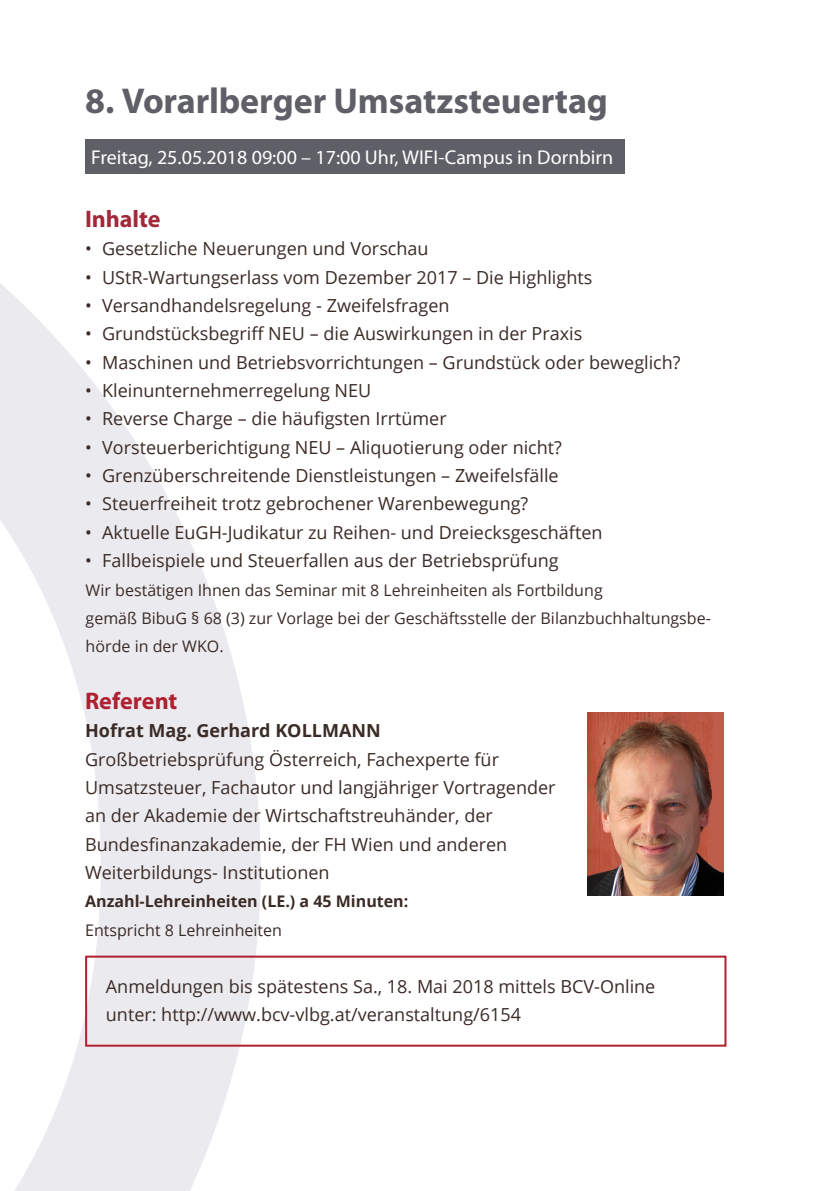
<style>
.page{position:relative;width:840px;height:1191px;background:#fff}
.page>*{position:absolute;margin:0;border:0;box-sizing:border-box;transform-origin:0 0}
.t1{font:700 36px "Myriad Pro";letter-spacing:-.005em;color:#5f5f67}
.blocks{font:700 24px "Myriad Pro";color:#af2131}
.blocks-2{font:700 24px "Myriad Pro";letter-spacing:-.005em;color:#a12839}
.blocks_no_grid{font:20px "Myriad Pro";color:#fff}
.blocks-3{font:18px/28.4px "Open Sans";color:#3b2b26}
.blocks-4{font:700 18px "Open Sans";color:#3b2b26}
.block_small{font:16px/28.4px "Open Sans";color:#3b2b26}
.block_small-2{font:700 16px "Open Sans";color:#3b2b26}
</style>
<div class="page">
<svg style="left:0;top:139px;width:409px;height:1052px"></svg>
<svg style="left:0;top:348px;width:3px;height:843px"></svg>
<div style="left:85px;top:140px;width:539px;height:34px;background:#5f5f67"></div>
<div style="left:85px;top:955px;width:641px;height:91px;border:2px solid #af2131"></div>
<img style="left:587px;top:712px;width:136px;height:183px">
<p class="t1" style="left:85px;top:78px;width:524px">8. Vorarlberger Umsatzsteuertag</p>
<p class="blocks_no_grid" style="left:91px;top:145px;width:523px">Freitag, 25.05.2018 09:00 – 17:00 Uhr, WIFI-Campus in Dornbirn</p>
<p class="blocks-2" style="left:85px;top:203px;width:77px">Inhalte</p>
<p class="blocks-3" style="left:85px;top:234px;width:345px">• Gesetzliche Neuerungen und Vorschau</p>
<p class="blocks-3" style="left:85px;top:262px;width:508px">• UStR-Wartungserlass vom Dezember 2017 – Die Highlights</p>
<p class="blocks-3" style="left:85px;top:291px;width:366px">• Versandhandelsregelung - Zweifelsfragen</p>
<p class="blocks-3" style="left:85px;top:319px;width:498px">• Grundstücksbegriff NEU – die Auswirkungen in der Praxis</p>
<p class="blocks-3" style="left:85px;top:347px;width:596px">• Maschinen und Betriebsvorrichtungen – Grundstück oder beweglich?</p>
<p class="blocks-3" style="left:85px;top:376px;width:287px">• Kleinunternehmerregelung NEU</p>
<p class="blocks-3" style="left:85px;top:404px;width:363px">• Reverse Charge – die häufigsten Irrtümer</p>
<p class="blocks-3" style="left:85px;top:432px;width:478px">• Vorsteuerberichtigung NEU – Aliquotierung oder nicht?</p>
<p class="blocks-3" style="left:85px;top:461px;width:475px">• Grenzüberschreitende Dienstleistungen – Zweifelsfälle</p>
<p class="blocks-3" style="left:85px;top:489px;width:444px">• Steuerfreiheit trotz gebrochener Warenbewegung?</p>
<p class="blocks-3" style="left:85px;top:517px;width:518px">• Aktuelle EuGH-Judikatur zu Reihen- und Dreiecksgeschäften</p>
<p class="blocks-3" style="left:85px;top:546px;width:475px">• Fallbeispiele und Steuerfallen aus der Betriebsprüfung</p>
<p class="block_small" style="left:86px;top:575px;width:518px">Wir bestätigen Ihnen das Seminar mit 8 Lehreinheiten als Fortbildung</p>
<p class="block_small" style="left:86px;top:603px;width:626px">gemäß BibuG § 68 (3) zur Vorlage bei der Geschäftsstelle der Bilanzbuchhaltungsbe&shy;hörde in der WKO.</p>
<p class="blocks" style="left:85px;top:685px;width:94px">Referent</p>
<p class="blocks-4" style="left:85px;top:718px;width:297px">Hofrat Mag. Gerhard KOLLMANN</p>
<p class="blocks-3" style="left:85px;top:744px;width:415px">Großbetriebsprüfung Österreich, Fachexperte für</p>
<p class="blocks-3" style="left:85px;top:773px;width:471px">Umsatzsteuer, Fachautor und langjähriger Vortragender an der Akademie der Wirtschaftstreuhänder, der</p>
<p class="blocks-3" style="left:85px;top:829px;width:423px">Bundesfinanzakademie, der FH Wien und anderen</p>
<p class="blocks-3" style="left:85px;top:858px;width:246px">Weiterbildungs- Institutionen</p>
<p class="block_small-2" style="left:85px;top:890px;width:324px">Anzahl-Lehreinheiten (LE.) a 45 Minuten:</p>
<p class="block_small" style="left:85px;top:915px;width:198px">Entspricht 8 Lehreinheiten</p>
<p class="blocks-3" style="left:106px;top:971px;width:550px">Anmeldungen bis spätestens Sa., 18. Mai 2018 mittels BCV-Online</p>
<p class="blocks-3" style="left:106px;top:999px;width:416px">unter: http://www.bcv-vlbg.at/veranstaltung/6154</p>
</div>
